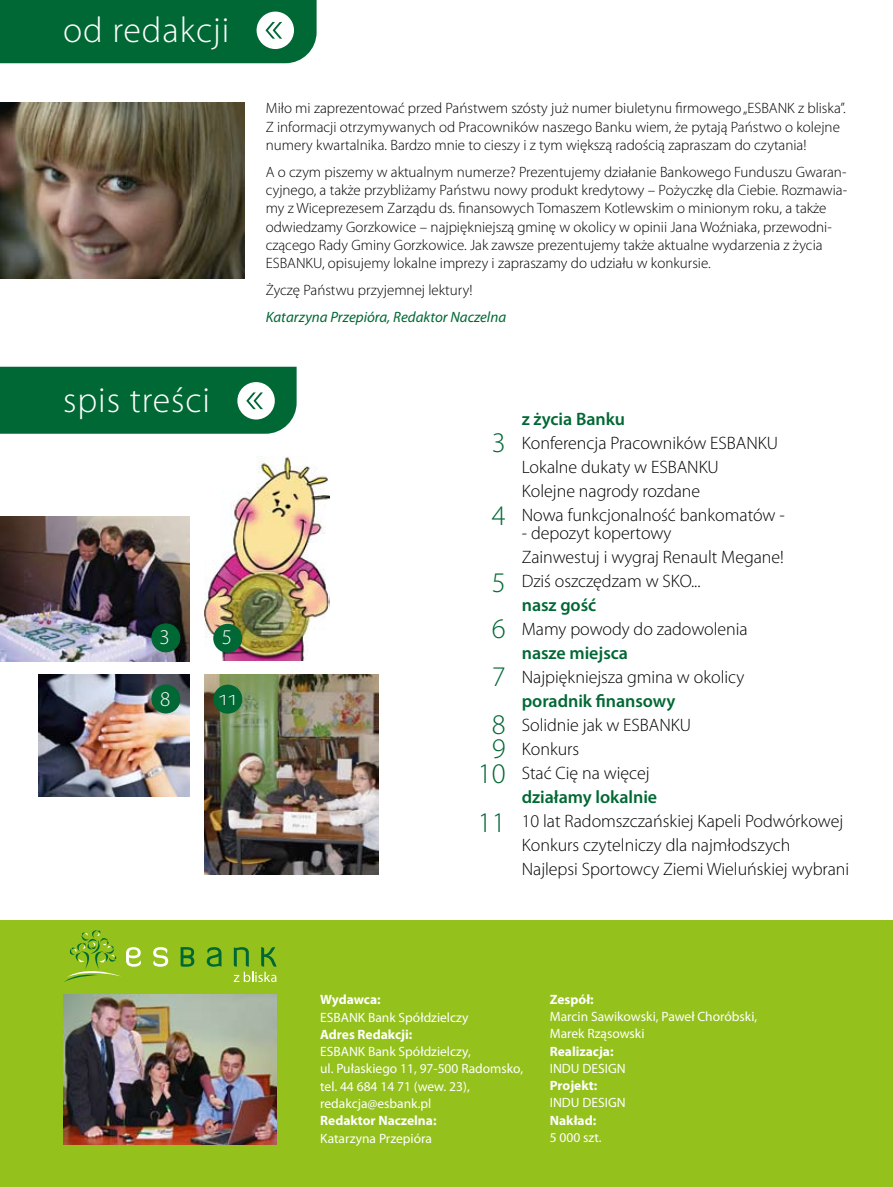
<style>
.page{position:relative;width:893px;height:1187px;background:#fff}
.page>*{position:absolute;margin:0;border:0;box-sizing:border-box;transform-origin:0 0}
.t1{font:300 36px "Myriad Pro";letter-spacing:.025em;color:#fff}
.t2{font:300 28.5px/47.5px "Myriad Pro";color:#006834;text-align:justify}
.t3{font:300 21px "Myriad Pro";color:#fff}
.t4{font:300 18px/24px "Myriad Pro";color:#000}
.t5{font:600 18px "Myriad Pro";color:#006834}
.t6{font:300 15px/18.3px "Myriad Pro";color:#000}
.t7{font:italic 15px "Myriad Pro";color:#006834}
.t8{font:13.5px/17.2px "Myriad Pro";color:#fff}
.t9{font:700 13.5px "Myriad Pro";color:#fff}
</style>
<div class="page">
<div style="left:0;top:920px;width:893px;height:266px;background:#94c11c"></div>
<img style="left:0;top:516px;width:190px;height:145px">
<img style="left:38px;top:674px;width:151px;height:122px">
<img style="left:205px;top:456px;width:124px;height:204px">
<img style="left:64px;top:994px;width:213px;height:149px">
<img style="left:0;top:102px;width:244px;height:177px">
<img style="left:205px;top:674px;width:173px;height:200px">
<div style="left:0;top:0;width:317px;height:63px;background:#006834"></div>
<svg style="left:0;top:367px;width:297px;height:66px;background:#0f7140"></svg>
<svg style="left:65px;top:930px;width:76px;height:51px"></svg>
<svg style="left:153px;top:947px;width:16px;height:19px"></svg>
<svg style="left:181px;top:947px;width:13px;height:19px"></svg>
<svg style="left:207px;top:947px;width:14px;height:19px"></svg>
<svg style="left:234px;top:947px;width:43px;height:34px"></svg>
<div style="left:213px;top:623px;width:29px;height:29px;background:#006834;border-radius:50%"></div>
<div style="left:213px;top:684px;width:29px;height:29px;background:#006834;border-radius:50%"></div>
<div style="left:151px;top:684px;width:29px;height:29px;background:#006834;border-radius:50%"></div>
<div style="left:151px;top:623px;width:29px;height:29px;background:#006834;border-radius:50%"></div>
<h1 class="t1" style="left:63px;top:10px;width:168px">od redakcji</h1>
<h1 class="t1" style="left:63px;top:380px;width:148px">spis treści</h1>
<h3 class="t3" style="left:159px;top:625px;width:12px">3</h3>
<h3 class="t3" style="left:160px;top:687px;width:12px">8</h3>
<h3 class="t3" style="left:222px;top:625px;width:12px">5</h3>
<h3 class="t3" style="left:218px;top:686px;width:22px">11</h3>
<p class="t6" style="left:266px;top:99px;width:581px">Miło mi zaprezentować przed Państwem szósty już numer biuletynu firmowego „ESBANK z bliska”.<br>Z informacji otrzymywanych od Pracowników naszego Banku wiem, że pytają Państwo o kolejne numery kwartalnika. Bardzo mnie to cieszy i z tym większą radością zapraszam do czytania!</p>
<p class="t6" style="left:266px;top:163px;width:583px">A o czym piszemy w aktualnym numerze? Prezentujemy działanie Bankowego Funduszu Gwaran&shy;cyjnego, a także przybliżamy Państwu nowy produkt kredytowy – Pożyczkę dla Ciebie. Rozmawia&shy;my z Wiceprezesem Zarządu ds. finansowych Tomaszem Kotlewskim o minionym roku, a także odwiedzamy Gorzkowice – najpiękniejszą gminę w okolicy w opinii Jana Woźniaka, przewodni&shy;czącego Rady Gminy Gorzkowice. Jak zawsze prezentujemy także aktualne wydarzenia z życia ESBANKU, opisujemy lokalne imprezy i zapraszamy do udziału w konkursie.</p>
<p class="t6" style="left:266px;top:281px;width:208px">Życzę Państwu przyjemnej lektury!</p>
<p class="t7" style="left:266px;top:308px;width:242px">Katarzyna Przepióra, Redaktor Naczelna</p>
<h2 class="t2" style="left:492px;top:419px;width:15px">3</h2>
<h2 class="t2" style="left:492px;top:492px;width:15px">4</h2>
<h2 class="t2" style="left:492px;top:559px;width:15px">5<br>6<br>7<br>8</h2>
<h2 class="t2" style="left:478px;top:737px;width:29px;line-height:24.8px;text-align:center">9<br>10</h2>
<h2 class="t2" style="left:478px;top:799px;width:29px">11</h2>
<p class="t5" style="left:522px;top:407px;width:105px">z życia Banku</p>
<p class="t4" style="left:522px;top:431px;width:264px">Konferencja Pracowników ESBANKU<br>Lokalne dukaty w ESBANKU<br>Kolejne nagrody rozdane<br>Nowa funkcjonalność bankomatów -</p>
<p class="t4" style="left:522px;top:521px;width:264px">- depozyt kopertowy<br>Zainwestuj i wygraj Renault Megane!<br>Dziś oszczędzam w SKO...</p>
<p class="t5" style="left:522px;top:593px;width:76px">nasz gość</p>
<p class="t4" style="left:522px;top:617px;width:227px">Mamy powody do zadowolenia</p>
<p class="t5" style="left:522px;top:641px;width:108px">nasze miejsca</p>
<p class="t4" style="left:522px;top:665px;width:224px">Najpiękniejsza gmina w okolicy</p>
<p class="t5" style="left:522px;top:689px;width:155px">poradnik finansowy</p>
<p class="t4" style="left:522px;top:713px;width:171px">Solidnie jak w ESBANKU<br>Konkurs<br>Stać Cię na więcej</p>
<p class="t5" style="left:522px;top:785px;width:137px">działamy lokalnie</p>
<p class="t4" style="left:522px;top:809px;width:329px">10 lat Radomszczańskiej Kapeli Podwórkowej<br>Konkurs czytelniczy dla najmłodszych<br>Najlepsi Sportowcy Ziemi Wieluńskiej wybrani</p>
<p class="t9" style="left:320px;top:990px;width:62px">Wydawca:</p>
<p class="t8" style="left:320px;top:1008px;width:150px">ESBANK Bank Spółdzielczy</p>
<p class="t9" style="left:320px;top:1025px;width:94px">Adres Redakcji:</p>
<p class="t8" style="left:320px;top:1042px;width:204px">ESBANK Bank Spółdzielczy,<br>ul. Pułaskiego 11, 97-500 Radomsko, tel. 44 684 14 71 (wew. 23), redakcja@esbank.pl</p>
<p class="t9" style="left:320px;top:1111px;width:118px">Redaktor Naczelna:</p>
<p class="t8" style="left:320px;top:1129px;width:113px">Katarzyna Przepióra</p>
<p class="t9" style="left:550px;top:990px;width:45px">Zespół:</p>
<p class="t8" style="left:550px;top:1007px;width:209px">Marcin Sawikowski, Paweł Choróbski,<br>Marek Rząsowski</p>
<p class="t9" style="left:550px;top:1042px;width:65px">Realizacja:</p>
<p class="t8" style="left:550px;top:1059px;width:77px">INDU DESIGN</p>
<p class="t9" style="left:550px;top:1076px;width:49px">Projekt:</p>
<p class="t8" style="left:550px;top:1093px;width:77px">INDU DESIGN</p>
<p class="t9" style="left:550px;top:1111px;width:48px">Nakład:</p>
<p class="t8" style="left:550px;top:1128px;width:53px">5 000 szt.</p>
</div>
